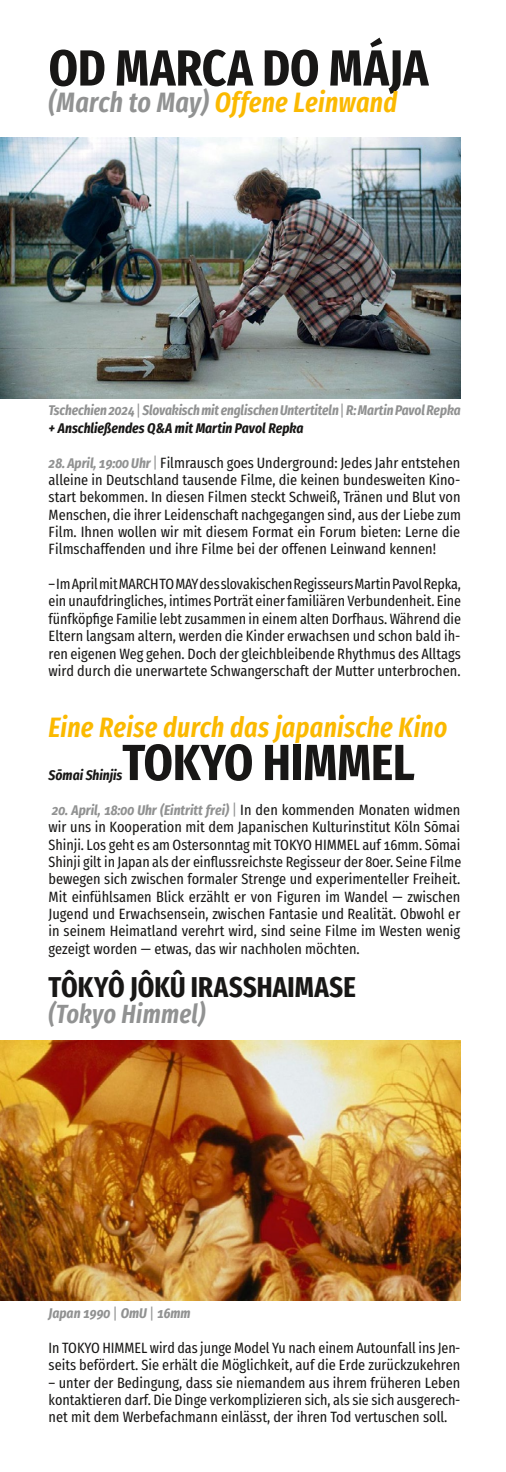
<style>
.page{position:relative;width:506px;height:1472px;background:#fff}
.page>*{position:absolute;margin:0;border:0;box-sizing:border-box;transform-origin:0 0}
.t1{font:700 50.75px "Fira Sans Compressed";color:#181716}
.t2{font:700 28.7px "Fira Sans Compressed";letter-spacing:.005em;color:#181716}
.t3{font:italic 600 28px "Fira Sans Compressed";letter-spacing:.01em;color:#fbb900}
.t4{font:italic 600 26.25px "Fira Sans Compressed";letter-spacing:.01em;color:#919292}
.t5{font:14.88px/17.3px "Fira Sans Condensed";color:#181716;text-align:justify}
.t6{font:italic 700 14px/17.3px "Fira Sans Condensed";color:#919292}
.t7{font:italic 700 14px "Fira Sans Condensed";color:#181716}
.s1{color:#919292}
.s2{font-weight:400;font-style:normal;font-size:15.4px}
.s3{color:#181716}
.s4{font-weight:700;font-style:italic;font-size:14px;color:#919292}
.s5{font-size:15.4px;color:#919292}
.s6{font-weight:400;font-style:normal;font-size:14.88px;color:#181716}
</style>
<div class="page">
<img style="left:0;top:138px;width:460px;height:260px">
<img style="left:0;top:1040px;width:460px;height:261px">
<h1 class="t1" style="left:49px;top:26px;width:381px">OD MARCA DO MÁJA</h1>
<h3 class="t3" style="left:49px;top:79px;width:350px"><span class="s1">(March to May)</span> Offene Leinwand</h3>
<p class="t6" style="left:49px;top:402px;width:413px">Tschechien2024<span class="s2">|</span>SlovakischmitenglischenUntertiteln<span class="s2">|</span>R:MartinPavolRepka <span class="s3">+ Anschließendes Q&amp;A mit Martin Pavol Repka</span></p>
<p class="t5" style="left:49px;top:452px;width:414px"><span class="s4">28. April, 19:00 Uhr</span> <span class="s5">|</span> Filmrausch goes Underground: Jedes Jahr entstehen alleine in Deutschland tausende Filme, die keinen bundesweiten Kino&shy;start bekommen. In diesen Filmen steckt Schweiß, Tränen und Blut von Menschen, die ihrer Leidenschaft nachgegangen sind, aus der Liebe zum Film. Ihnen wollen wir mit diesem Format ein Forum bieten: Lerne die Filmschaffenden und ihre Filme bei der offenen Leinwand kennen!</p>
<p class="t5" style="left:49px;top:574px;width:414px">–ImAprilmitMARCHTOMAYdesslovakischenRegisseursMartinPavolRepka, ein unaufdringliches, intimes Porträt einer familiären Verbundenheit. Eine fünfköpfige Familie lebt zusammen in einem alten Dorfhaus. Während die Eltern langsam altern, werden die Kinder erwachsen und schon bald ih&shy;ren eigenen Weg gehen. Doch der gleichbleibende Rhythmus des Alltags wird durch die unerwartete Schwangerschaft der Mutter unterbrochen.</p>
<h3 class="t3" style="left:49px;top:704px;width:401px">Eine Reise durch das japanische Kino</h3>
<p class="t7" style="left:49px;top:765px;width:75px">Sōmai Shinjis</p>
<h1 class="t1" style="left:122px;top:720px;width:294px">TOKYO HIMMEL</h1>
<p class="t6" style="left:52px;top:801px;width:410px">20. April, 18:00 Uhr (Eintritt frei) <span class="s2">|</span> <span class="s6">In den kommenden Monaten widmen</span></p>
<p class="t5" style="left:49px;top:817px;width:414px">wir uns in Kooperation mit dem Japanischen Kulturinstitut Köln Sōmai Shinji. Los geht es am Ostersonntag mit TOKYO HIMMEL auf 16mm. Sōmai Shinji gilt in Japan als der einflussreichste Regisseur der 80er. Seine Filme bewegen sich zwischen formaler Strenge und experimenteller Freiheit.<br>Mit einfühlsamen Blick erzählt er von Figuren im Wandel — zwischen Jugend und Erwachsensein, zwischen Fantasie und Realität. Obwohl er in seinem Heimatland verehrt wird, sind seine Filme im Westen wenig gezeigt worden — etwas, das wir nachholen möchten.</p>
<h2 class="t2" style="left:49px;top:963px;width:309px">TÔKYÔ JÔKÛ IRASSHAIMASE</h2>
<h3 class="t4" style="left:49px;top:993px;width:158px">(Tokyo Himmel)</h3>
<p class="t6" style="left:49px;top:1305px;width:144px">Japan 1990 <span class="s2">|</span> OmU <span class="s2">|</span> 16mm</p>
<p class="t5" style="left:49px;top:1338px;width:413px">In TOKYO HIMMEL wird das junge Model Yu nach einem Autounfall ins Jen&shy;seits befördert. Sie erhält die Möglichkeit, auf die Erde zurückzukehren</p>
<p class="t5" style="left:49px;top:1372px;width:413px">– unter der Bedingung, dass sie niemandem aus ihrem früheren Leben kontaktieren darf. Die Dinge verkomplizieren sich, als sie sich ausgerech&shy;net mit dem Werbefachmann einlässt, der ihren Tod vertuschen soll.</p>
</div>
